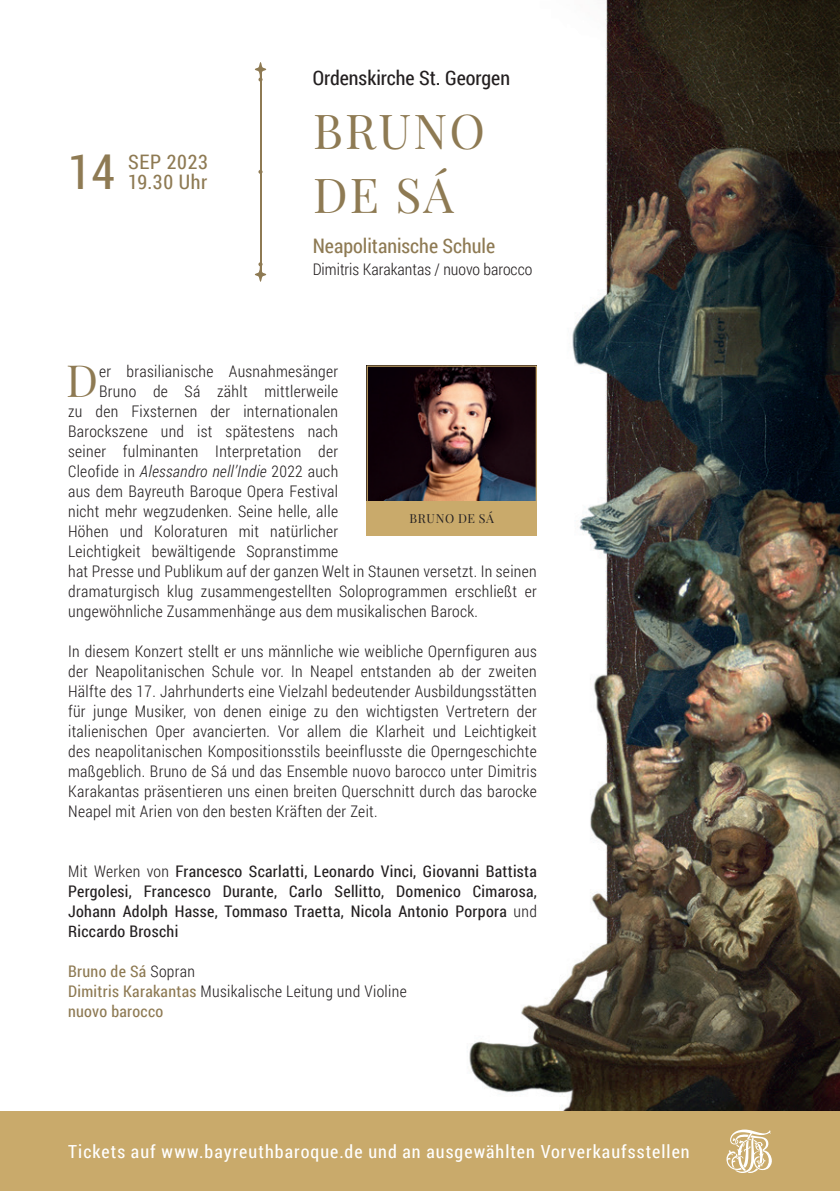
<style>
.page{position:relative;width:840px;height:1191px;background:#fff}
.page>*{position:absolute;margin:0;border:0;box-sizing:border-box;transform-origin:0 0}
.t1{font:48px/64px "Playfair Display";letter-spacing:.045em;color:#8e7a53}
.t2{font:48px "Roboto Condensed";color:#8e7a53}
.t3{font:44.2px "Playfair Display";color:#8e7a53}
.t4{font:20px "Roboto Condensed";color:#8e7a53}
.t5{font:20px "Roboto Condensed";color:#231f20}
.t6{font:18px "Roboto Condensed";letter-spacing:.06em;color:#fff}
.t7{font:300 16px/20px "Roboto Condensed";letter-spacing:.02em;color:#231f20;text-align:justify}
.t8{font:16px/20px "Roboto Condensed";letter-spacing:.02em;color:#231f20;text-align:justify}
.t9{font:italic 300 16px "Roboto Condensed";letter-spacing:.02em;color:#231f20}
.t10{font:300 16px "Roboto Condensed";color:#231f20}
.t11{font:16px "Roboto Condensed";letter-spacing:.02em;color:#8e7a53}
.t12{font:12.4px "Playfair Display";letter-spacing:.04em;color:#231f20}
.s1{font-style:normal}
.s2{font-weight:300}
.s3{font-weight:300;color:#231f20}
.s4{font-weight:400;color:#8e7a53}
</style>
<div class="page">
<img style="left:254px;top:0;width:585px;height:1111px">
<img style="left:368px;top:367px;width:166px;height:134px">
<div style="left:366px;top:501px;width:170px;height:34px;background:#c9aa6b"></div>
<div style="left:366px;top:365px;width:170px;height:170px;border:1px solid #c9aa6b"></div>
<hr style="left:260px;top:69px;width:1px;height:203px;background:#8e7a53">
<svg style="left:258px;top:170px;width:4px;height:4px"></svg>
<svg style="left:255px;top:262px;width:11px;height:20px"></svg>
<svg style="left:255px;top:62px;width:11px;height:20px"></svg>
<div style="left:0;top:1111px;width:839px;height:80px;background:#c9aa6b"></div>
<svg style="left:726px;top:1129px;width:46px;height:44px"></svg>
<p class="t2" style="left:68px;top:139px;width:48px">14</p>
<p class="t4" style="left:128px;top:148px;width:81px">SEP 2023</p>
<p class="t4" style="left:128px;top:168px;width:81px">19.30 Uhr</p>
<p class="t5" style="left:312px;top:64px;width:199px">Ordenskirche St. Georgen</p>
<p class="t1" style="left:313px;top:98px;width:173px">BRUNO<br>DE SÁ</p>
<p class="t4" style="left:312px;top:232px;width:184px">Neapolitanische Schule</p>
<p class="t10" style="left:312px;top:258px;width:221px">Dimitris Karakantas / nuovo barocco</p>
<p class="t3" style="left:66px;top:353px;width:33px">D</p>
<p class="t7" style="left:99px;top:361px;width:240px">er brasilianische Ausnahmesänger</p>
<p class="t7" style="left:99px;top:381px;width:240px">Bruno de Sá zählt mittlerweile</p>
<p class="t7" style="left:68px;top:401px;width:271px">zu den Fixsternen der internationalen</p>
<p class="t7" style="left:68px;top:421px;width:271px">Barockszene und ist spätestens nach</p>
<p class="t7" style="left:68px;top:441px;width:271px">seiner fulminanten Interpretation der</p>
<p class="t9" style="left:68px;top:460px;width:271px"><span class="s1">Cleofide in</span> Alessandro nell’Indie <span class="s1">2022 auch</span></p>
<p class="t7" style="left:68px;top:481px;width:271px">aus dem Bayreuth Baroque Opera Festival</p>
<p class="t7" style="left:68px;top:501px;width:271px">nicht mehr wegzudenken. Seine helle, alle</p>
<p class="t7" style="left:68px;top:521px;width:271px">Höhen und Koloraturen mit natürlicher</p>
<p class="t7" style="left:68px;top:541px;width:271px">Leichtigkeit bewältigende Sopranstimme</p>
<p class="t7" style="left:68px;top:561px;width:470px">hat Presse und Publikum auf der ganzen Welt in Staunen versetzt. In seinen</p>
<p class="t7" style="left:68px;top:581px;width:470px">dramaturgisch klug zusammengestellten Soloprogrammen erschließt er</p>
<p class="t7" style="left:68px;top:601px;width:411px">ungewöhnliche Zusammenhänge aus dem musikalischen Barock.</p>
<p class="t7" style="left:68px;top:641px;width:470px">In diesem Konzert stellt er uns männliche wie weibliche Opernfiguren aus der Neapolitanischen Schule vor. In Neapel entstanden ab der zweiten Hälfte des 17. Jahrhunderts eine Vielzahl bedeutender Ausbildungsstätten für junge Musiker, von denen einige zu den wichtigsten Vertretern der italienischen Oper avancierten. Vor allem die Klarheit und Leichtigkeit des neapolitanischen Kompositionsstils beeinflusste die Operngeschichte maßgeblich. Bruno de Sá und das Ensemble nuovo barocco unter Dimitris Karakantas präsentieren uns einen breiten Querschnitt durch das barocke Neapel mit Arien von den besten Kräften der Zeit.</p>
<p class="t12" style="left:409px;top:510px;width:86px">BRUNO DE SÁ</p>
<p class="t8" style="left:68px;top:861px;width:470px"><span class="s2">Mit Werken von</span> Francesco Scarlatti, Leonardo Vinci, Giovanni Battista Pergolesi, Francesco Durante, Carlo Sellitto, Domenico Cimarosa, Johann Adolph Hasse, Tommaso Traetta, Nicola Antonio Porpora <span class="s2">und </span>Riccardo Broschi</p>
<p class="t11" style="left:68px;top:960px;width:128px">Bruno de Sá <span class="s3">Sopran</span></p>
<p class="t7" style="left:68px;top:981px;width:340px"><span class="s4">Dimitris Karakantas</span> Musikalische Leitung und Violine</p>
<p class="t11" style="left:68px;top:1000px;width:97px">nuovo barocco</p>
<p class="t6" style="left:68px;top:1138px;width:622px">Tickets auf www.bayreuthbaroque.de und an ausgewählten Vorverkaufsstellen</p>
</div>
